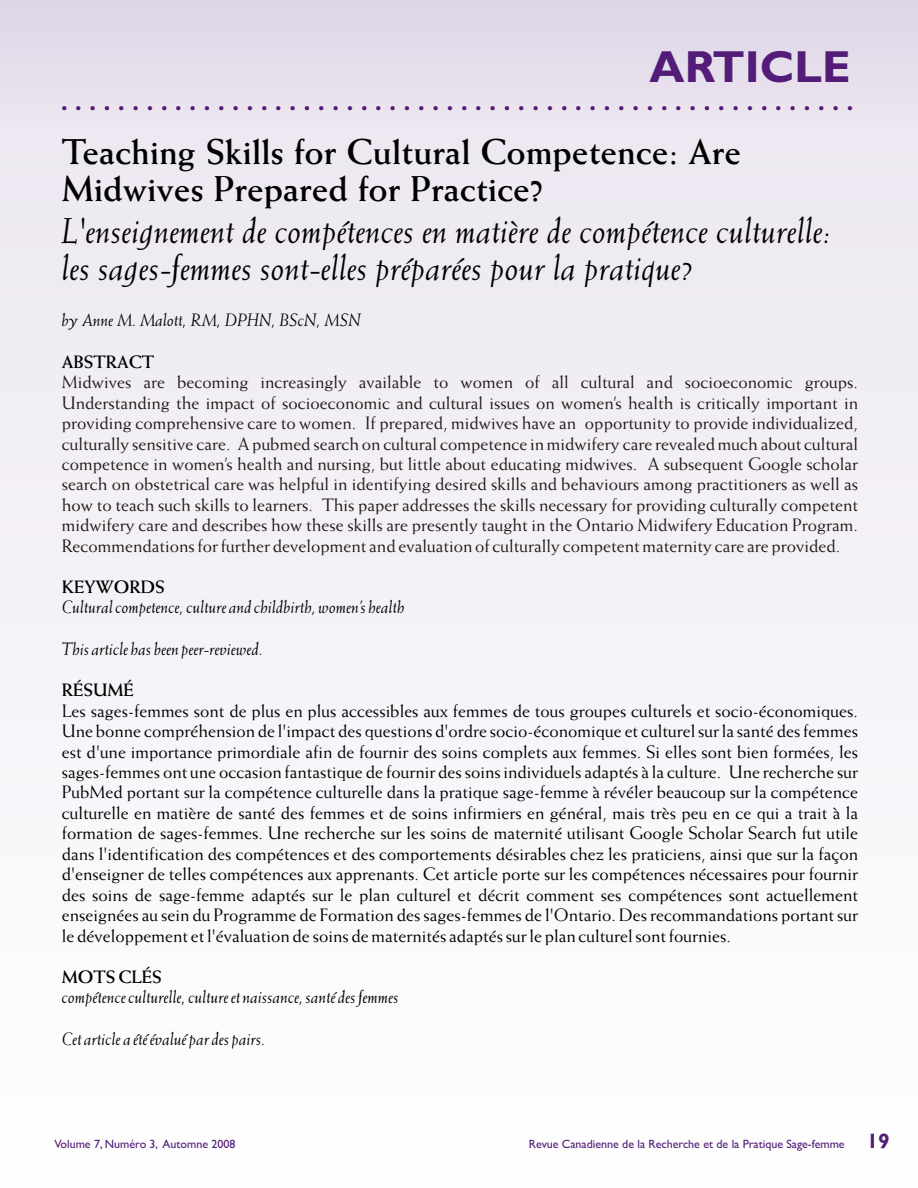
<style>
.page{position:relative;width:918px;height:1188px;background:#fff}
.page>*{position:absolute;margin:0;border:0;box-sizing:border-box;transform-origin:0 0}
.t1{font:700 45px "Gill Sans";color:#521c78}
.t2{font:italic 36px/37px "Weiss LT";color:#000}
.t3{font:700 36px/37px "Weiss LT";color:#000}
.t4{font:36px "Gill Sans";color:#521c78}
.t5{font:18px/20.4px "Weiss LT";color:#000;text-align:justify}
.t6{font:18px/20.4px "Weiss LT";color:#1f1a17;text-align:justify}
.t7{font:italic 18px "Weiss LT";color:#000}
.t8{font:700 18px "Weiss LT";color:#000}
.t9{font:12px "Gill Sans";color:#521c78}
.s1{font-weight:700;font-size:21px}
</style>
<div class="page">
<div style="left:0;top:0;width:918px;height:1188px;background:linear-gradient(to bottom,#e8e2ed,#fff)"></div>
<h1 class="t1" style="left:650px;top:51px;width:203px">ARTICLE</h1>
<h2 class="t4" style="left:60px;top:85px;width:795px">. . . . . . . . . . . . . . . . . . . . . . . . . . . . . . . . . . . . . . . . . . . . . . . . . . . . . . . .</h2>
<h2 class="t3" style="left:62px;top:136px;width:681px">Teaching Skills for Cultural Competence: Are<br>Midwives Prepared for Practice?</h2>
<h2 class="t2" style="left:62px;top:215px;width:771px">L'enseignement de compétences en matière de compétence culturelle: les sages-femmes sont-elles préparées pour la pratique?</h2>
<p class="t7" style="left:62px;top:313px;width:301px">by Anne M. Malott, RM, DPHN, BScN, MSN</p>
<p class="t8" style="left:62px;top:355px;width:94px">ABSTRACT</p>
<p class="t6" style="left:62px;top:373px;width:798px">Midwives are becoming increasingly available to women of all cultural and socioeconomic groups.<br>Understanding the impact of socioeconomic and cultural issues on women’s health is critically important in providing comprehensive care to women. If prepared, midwives have an opportunity to provide individualized, culturally sensitive care. A pubmed search on cultural competence in midwifery care revealed much about cultural competence in women’s health and nursing, but little about educating midwives. A subsequent Google scholar search on obstetrical care was helpful in identifying desired skills and behaviours among practitioners as well as how to teach such skills to learners. This paper addresses the skills necessary for providing culturally competent midwifery care and describes how these skills are presently taught in the Ontario Midwifery Education Program.<br>Recommendations for further development and evaluation of culturally competent maternity care are provided.</p>
<p class="t8" style="left:62px;top:580px;width:104px">KEYWORDS</p>
<p class="t7" style="left:62px;top:600px;width:345px">Cultural competence, culture and childbirth, women’s health</p>
<p class="t7" style="left:62px;top:642px;width:203px">This article has been peer-reviewed.</p>
<p class="t8" style="left:62px;top:683px;width:73px">RÉSUMÉ</p>
<p class="t5" style="left:62px;top:702px;width:798px">Les sages-femmes sont de plus en plus accessibles aux femmes de tous groupes culturels et socio-économiques.<br>Une bonne compréhension de l'impact des questions d'ordre socio-économique et culturel sur la santé des femmes est d'une importance primordiale afin de fournir des soins complets aux femmes. Si elles sont bien formées, les sages-femmes ont une occasion fantastique de fournir des soins individuels adaptés à la culture. Une recherche sur PubMed portant sur la compétence culturelle dans la pratique sage-femme à révéler beaucoup sur la compétence culturelle en matière de santé des femmes et de soins infirmiers en général, mais très peu en ce qui a trait à la formation de sages-femmes. Une recherche sur les soins de maternité utilisant Google Scholar Search fut utile dans l'identification des compétences et des comportements désirables chez les praticiens, ainsi que sur la façon d'enseigner de telles compétences aux apprenants. Cet article porte sur les compétences nécessaires pour fournir des soins de sage-femme adaptés sur le plan culturel et décrit comment ses compétences sont actuellement enseignées au sein du Programme de Formation des sages-femmes de l'Ontario. Des recommandations portant sur le développement et l'évaluation de soins de maternités adaptés sur le plan culturel sont fournies.</p>
<p class="t8" style="left:62px;top:970px;width:101px">MOTS CLÉS</p>
<p class="t7" style="left:62px;top:990px;width:338px">compétence culturelle, culture et naissance, santé des femmes</p>
<p class="t7" style="left:62px;top:1031px;width:205px">Cet article a été évalué par des pairs.</p>
<p class="t9" style="left:54px;top:1140px;width:183px">Volume 7, Numéro 3, Automne 2008</p>
<p class="t9" style="left:529px;top:1140px;width:363px">Revue Canadienne de la Recherche et de la Pratique Sage-femme <span class="s1">19</span></p>
</div>
